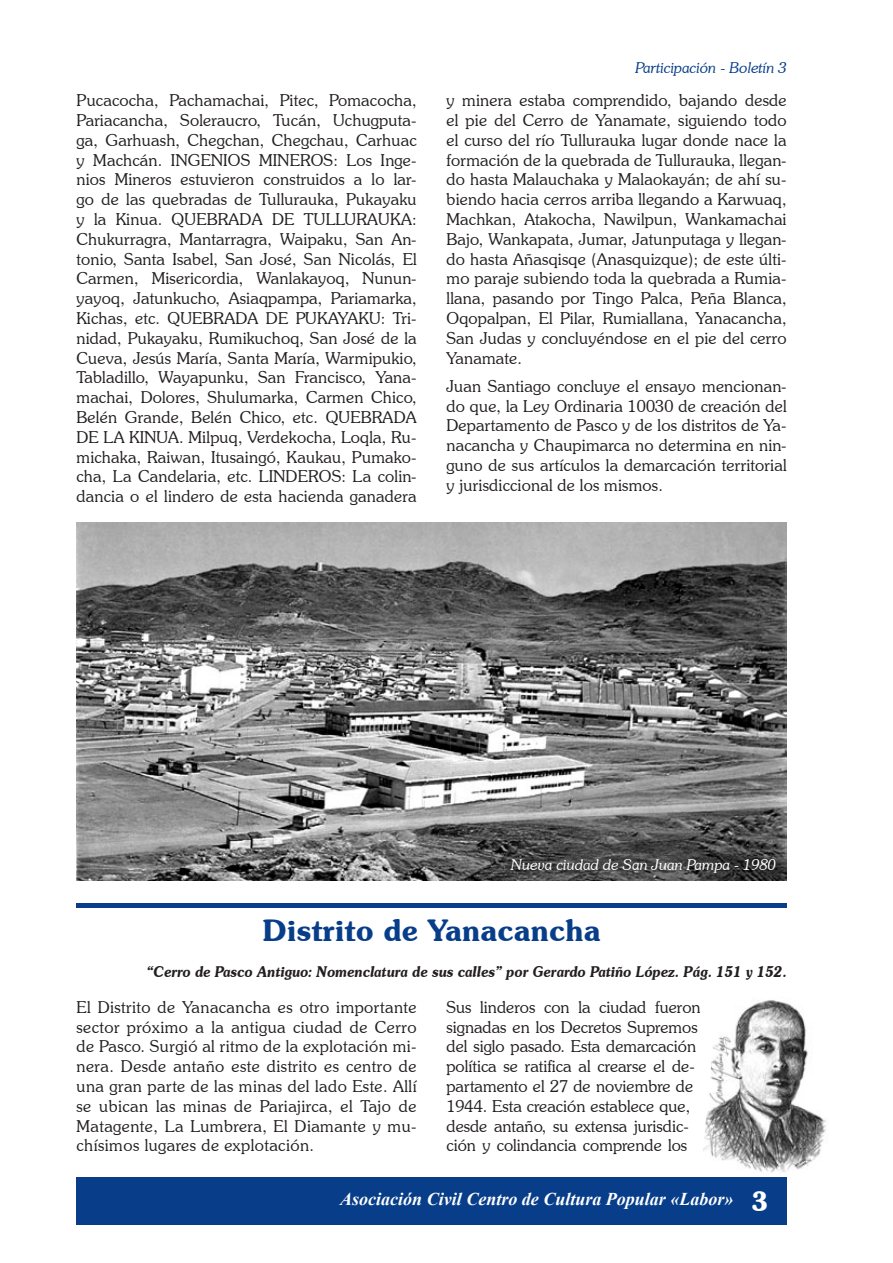
<style>
.page{position:relative;width:893px;height:1263px;background:#fff}
.page>*{position:absolute;margin:0;border:0;box-sizing:border-box;transform-origin:0 0}
.titulo{font:600 30px "Souvenir IT Cby BT";color:#083e89}
.t1{font:italic 700 18px "Times New Roman";color:#fff}
.Caja_te_texto{font:300 16.5px/19.8px "Souvenir IT Cby BT";color:#231f20;text-align:justify}
.Cabecera1{font:italic 600 15px "Souvenir IT Cby BT";color:#231f20;scale:.9 1}
.Leyenda_de_foto{font:italic 300 15px "Souvenir IT Cby BT";color:#fff}
.Leyenda_de_foto-2{font:italic 300 15px "Souvenir IT Cby BT";color:#083e89}
</style>
<div class="page">
<div style="left:76px;top:1177px;width:711px;height:48px;background:#083e89"></div>
<img style="left:77px;top:522px;width:710px;height:358px">
<hr style="left:76px;top:903px;width:711px;height:4px;background:#083e89">
<img style="left:703px;top:1000px;width:125px;height:172px">
<p class="Leyenda_de_foto-2" style="left:635px;top:58px;width:153px">Participación - Boletín 3</p>
<p class="Caja_te_texto" style="left:76px;top:90px;width:342px">Pucacocha, Pachamachai, Pitec, Pomacocha, Pariacancha, Soleraucro, Tucán, Uchugputa&shy;ga, Garhuash, Chegchan, Chegchau, Carhuac y Machcán. INGENIOS MINEROS: Los Inge&shy;nios Mineros estuvieron construidos a lo lar&shy;go de las quebradas de Tullurauka, Pukayaku y la Kinua. QUEBRADA DE TULLURAUKA:<br>Chukurragra, Mantarragra, Waipaku, San An&shy;tonio, Santa Isabel, San José, San Nicolás, El Carmen, Misericordia, Wanlakayoq, Nunun&shy;yayoq, Jatunkucho, Asiaqpampa, Pariamarka, Kichas, etc. QUEBRADA DE PUKAYAKU: Tri&shy;nidad, Pukayaku, Rumikuchoq, San José de la Cueva, Jesús María, Santa María, Warmipukio, Tabladillo, Wayapunku, San Francisco, Yana&shy;machai, Dolores, Shulumarka, Carmen Chico, Belén Grande, Belén Chico, etc. QUEBRADA DE LA KINUA. Milpuq, Verdekocha, Loqla, Ru&shy;michaka, Raiwan, Itusaingó, Kaukau, Pumako&shy;cha, La Candelaria, etc. LINDEROS: La colin&shy;dancia o el lindero de esta hacienda ganadera</p>
<p class="Caja_te_texto" style="left:446px;top:90px;width:342px">y minera estaba comprendido, bajando desde el pie del Cerro de Yanamate, siguiendo todo el curso del río Tullurauka lugar donde nace la formación de la quebrada de Tullurauka, llegan&shy;do hasta Malauchaka y Malaokayán; de ahí su&shy;biendo hacia cerros arriba llegando a Karwuaq, Machkan, Atakocha, Nawilpun, Wankamachai Bajo, Wankapata, Jumar, Jatunputaga y llegan&shy;do hasta Añasqisqe (Anasquizque); de este últi&shy;mo paraje subiendo toda la quebrada a Rumia&shy;llana, pasando por Tingo Palca, Peña Blanca, Oqopalpan, El Pilar, Rumiallana, Yanacancha, San Judas y concluyéndose en el pie del cerro Yanamate.</p>
<p class="Caja_te_texto" style="left:446px;top:376px;width:342px">Juan Santiago concluye el ensayo mencionan&shy;do que, la Ley Ordinaria 10030 de creación del Departamento de Pasco y de los distritos de Ya&shy;nacancha y Chaupimarca no determina en nin&shy;guno de sus artículos la demarcación territorial y jurisdiccional de los mismos.</p>
<p class="Leyenda_de_foto" style="left:511px;top:856px;width:267px">Nueva ciudad de San Juan Pampa - 1980</p>
<p class="titulo" style="left:263px;top:911px;width:340px">Distrito de Yanacancha</p>
<p class="Cabecera1" style="left:147px;top:962px;width:713px">“Cerro de Pasco Antiguo: Nomenclatura de sus calles” por Gerardo Patiño López. Pág. 151 y 152.</p>
<p class="Caja_te_texto" style="left:76px;top:997px;width:342px">El Distrito de Yanacancha es otro importante sector próximo a la antigua ciudad de Cerro de Pasco. Surgió al ritmo de la explotación mi&shy;nera. Desde antaño este distrito es centro de una gran parte de las minas del lado Este. Allí se ubican las minas de Pariajirca, el Tajo de Matagente, La Lumbrera, El Diamante y mu&shy;chísimos lugares de explotación.</p>
<p class="Caja_te_texto" style="left:446px;top:997px;width:256px;text-align:left">Sus linderos con la ciudad fueron signadas en los Decretos Supremos del siglo pasado. Esta demarcación política se ratifica al crearse el de&shy;partamento el 27 de noviembre de 1944. Esta creación establece que, desde antaño, su extensa jurisdic&shy;ción y colindancia comprende los</p>
<p class="t1" style="left:340px;top:1187px;width:395px">Asociación Civil Centro de Cultura Popular «Labor»</p>
</div>
